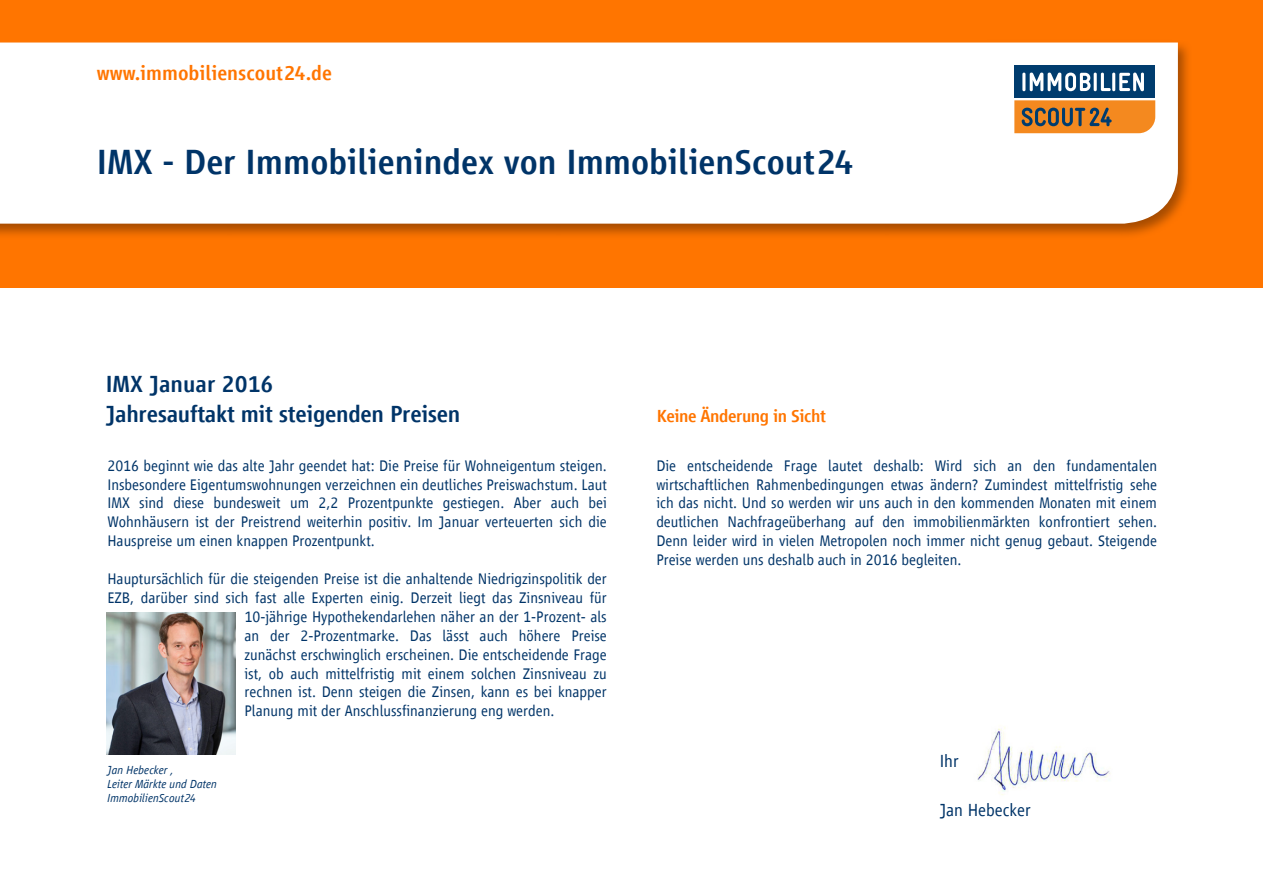
<style>
.page{position:relative;width:1263px;height:893px;background:#fff}
.page>*{position:absolute;margin:0;border:0;box-sizing:border-box;transform-origin:0 0}
.t1{font:500 36px "Scout Vialog";color:#003468}
.t2{font:500 24px/30px "Scout Vialog";letter-spacing:-.01em;color:#003468}
.t3{font:500 21px "Scout Vialog";color:#ff7500}
.t4{font:500 18px "Scout Vialog";letter-spacing:-.025em;color:#ff7500}
.t5{font:300 18px "Scout Vialog";color:#003468}
.t6{font:300 15.75px/18.9px "Scout Vialog";color:#003468;text-align:justify}
.t7{font:italic 300 12px/14.4px "Scout Vialog";color:#003468}
</style>
<div class="page">
<div style="left:0;top:0;width:1263px;height:287px;background:#ff7500"></div>
<svg style="left:0;top:42px;width:1189px;height:194px"></svg>
<div style="left:0;top:43px;width:1178px;height:181px;background:#fff"></div>
<div style="left:1014px;top:94px;width:141px;height:9px;background:#fff"></div>
<div style="left:1014px;top:65px;width:141px;height:33px;background:#003c6e"></div>
<svg style="left:1014px;top:100px;width:141px;height:33px"></svg>
<hr style="left:1022px;top:73px;width:3px;height:18px;background:#fff;border-radius:2px">
<svg style="left:1030px;top:73px;width:60px;height:18px"></svg>
<hr style="left:1094px;top:73px;width:3px;height:18px;background:#fff;border-radius:2px">
<svg style="left:1101px;top:73px;width:10px;height:18px"></svg>
<hr style="left:1112px;top:73px;width:3px;height:18px;background:#fff;border-radius:2px">
<svg style="left:1119px;top:73px;width:25px;height:18px"></svg>
<img style="left:977px;top:727px;width:134px;height:68px">
<img style="left:106px;top:612px;width:130px;height:142px">
<h3 class="t3" style="left:97px;top:62px;width:237px">www.immobilienscout24.de</h3>
<h1 class="t1" style="left:97px;top:142px;width:758px">IMX - Der Immobilienindex von ImmobilienScout24</h1>
<h2 class="t2" style="left:106px;top:369px;width:356px">IMX Januar 2016<br>Jahresauftakt mit steigenden Preisen</h2>
<p class="t6" style="left:107px;top:456px;width:501px">2016 beginnt wie das alte Jahr geendet hat: Die Preise für Wohneigentum steigen.<br>Insbesondere Eigentumswohnungen verzeichnen ein deutliches Preiswachstum. Laut IMX sind diese bundesweit um 2,2 Prozentpunkte gestiegen. Aber auch bei Wohnhäusern ist der Preistrend weiterhin positiv. Im Januar verteuerten sich die Hauspreise um einen knappen Prozentpunkt.</p>
<p class="t6" style="left:107px;top:569px;width:501px">Hauptursächlich für die steigenden Preise ist die anhaltende Niedrigzinspolitik der</p>
<p class="t6" style="left:107px;top:588px;width:501px">EZB, darüber sind sich fast alle Experten einig. Derzeit liegt das Zinsniveau für</p>
<p class="t6" style="left:244px;top:607px;width:364px">10-jährige Hypothekendarlehen näher an der 1-Prozent- als</p>
<p class="t6" style="left:244px;top:626px;width:364px">an der 2-Prozentmarke. Das lässt auch höhere Preise</p>
<p class="t6" style="left:244px;top:645px;width:364px">zunächst erschwinglich erscheinen. Die entscheidende Frage</p>
<p class="t6" style="left:244px;top:664px;width:364px">ist, ob auch mittelfristig mit einem solchen Zinsniveau zu</p>
<p class="t6" style="left:244px;top:683px;width:364px">rechnen ist. Denn steigen die Zinsen, kann es bei knapper</p>
<p class="t6" style="left:244px;top:702px;width:311px">Planung mit der Anschlussfinanzierung eng werden.</p>
<p class="t7" style="left:107px;top:762px;width:111px">Jan Hebecker ,<br>Leiter Märkte und Daten<br>ImmobilienScout24</p>
<p class="t4" style="left:657px;top:406px;width:171px">Keine Änderung in Sicht</p>
<p class="t6" style="left:656px;top:456px;width:502px">Die entscheidende Frage lautet deshalb: Wird sich an den fundamentalen wirtschaftlichen Rahmenbedingungen etwas ändern? Zumindest mittelfristig sehe ich das nicht. Und so werden wir uns auch in den kommenden Monaten mit einem deutlichen Nachfrageüberhang auf den immobilienmärkten konfrontiert sehen.<br>Denn leider wird in vielen Metropolen noch immer nicht genug gebaut. Steigende Preise werden uns deshalb auch in 2016 begleiten.</p>
<p class="t5" style="left:940px;top:751px;width:21px">Ihr</p>
<p class="t5" style="left:940px;top:800px;width:93px">Jan Hebecker</p>
</div>
